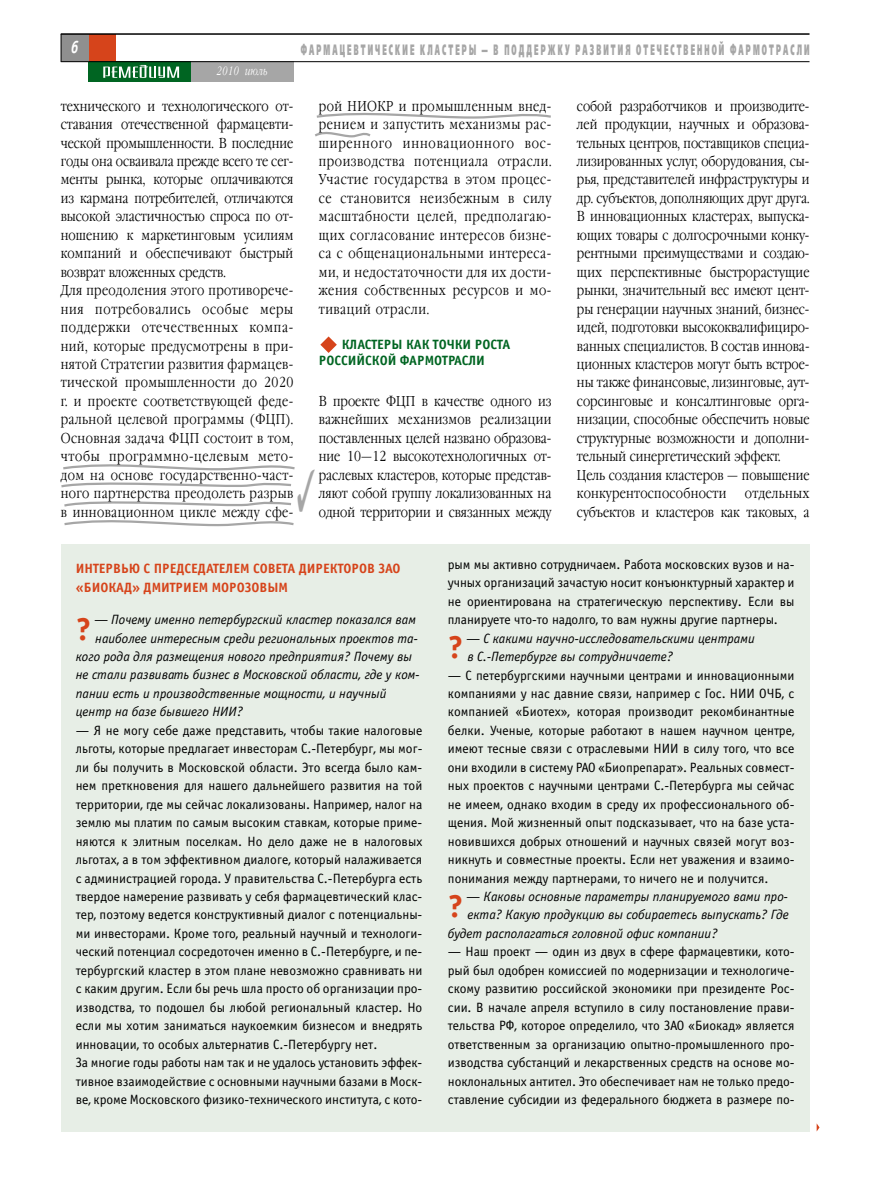
<style>
.page{position:relative;width:872px;height:1190px;background:#fff}
.page>*{position:absolute;margin:0;border:0;box-sizing:border-box;transform-origin:0 0}
.t1{font:700 31.65px "Officina Sans C";color:#d6441b}
.t2{font:italic 700 18px "Officina Sans C";color:#fff;scale:.78 1}
.t3{font:15px "Free Set Black C";letter-spacing:.335em;color:#a6a6a6;scale:.42 1}
.t4{font:300 14.25px/18.5px "Garamond Narrow C";color:#000;text-align:justify}
.t5{font:300 14.25px/18.5px "Garamond Narrow C";letter-spacing:.03em;color:#000}
.t6{font:13.5px/18.5px "Officina Sans C";color:#000;text-align:justify}
.t7{font:italic 13.5px/18.5px "Officina Sans C";color:#000}
.t8{font:700 13.5px/18.5px "Officina Sans C";color:#d6441b}
.t9{font:700 13.5px/16.4px "Officina Sans C";color:#006522}
.t10{font:italic 300 12px "Garamond Narrow C";letter-spacing:.015em;color:#fff;scale:.87 1}
</style>
<div class="page">
<svg style="left:315px;top:112px;width:236px;height:26px"></svg>
<div style="left:88px;top:34px;width:28px;height:28px;background:#d6441b"></div>
<div style="left:88px;top:62px;width:103px;height:20px;background:#006522"></div>
<svg style="left:103px;top:65px;width:76px;height:13px"></svg>
<div style="left:61px;top:34px;width:27px;height:28px;background:#8f8f8f"></div>
<svg style="left:61px;top:35px;width:1px;height:26px"></svg>
<hr style="left:61px;top:33px;width:748px;height:2px;background:#000">
<div style="left:191px;top:62px;width:102px;height:20px;background:#a6a6a6"></div>
<svg style="left:320px;top:336px;width:17px;height:17px"></svg>
<hr style="left:61px;top:61px;width:748px;height:1px;background:#000">
<div style="left:61px;top:544px;width:748px;height:587px;background:#e7eee6"></div>
<svg style="left:816px;top:1123px;width:3px;height:8px"></svg>
<svg style="left:61px;top:464px;width:234px;height:63px"></svg>
<h2 class="t2" style="left:71px;top:41px;width:12px">6</h2>
<p class="t3" style="left:301px;top:44px;width:1212px">ФАРМАЦЕВТИЧЕСКИЕ КЛАСТЕРЫ — В ПОДДЕРЖКУ РАЗВИТИЯ ОТЕЧЕСТВЕННОЙ ФАРМОТРАСЛИ</p>
<p class="t10" style="left:217px;top:66px;width:60px">2010 июль</p>
<p class="t5" style="left:61px;top:98px;width:234px">технического и технологического от&shy;ставания отечественной фармацевти&shy;ческой промышленности. В последние годы она осваивала прежде всего те сег&shy;менты рынка, которые оплачиваются из кармана потребителей, отличаются высокой эластичностью спроса по от&shy;ношению к маркетинговым усилиям компаний и обеспечивают быстрый возврат вложенных средств.<br>Для преодоления этого противорече&shy;ния потребовались особые меры поддержки отечественных компа&shy;ний, которые предусмотрены в при&shy;нятой Стратегии развития фармацев&shy;тической промышленности до 2020 г. и проекте соответствующей феде&shy;ральной целевой программы (ФЦП).<br>Основная задача ФЦП состоит в том, чтобы программно-целевым мето&shy;дом на основе государственно-част&shy;ного партнерства преодолеть разрыв в инновационном цикле между сфе-</p>
<p class="t4" style="left:319px;top:98px;width:234px">рой НИОКР и промышленным внед&shy;рением и запустить механизмы рас&shy;ширенного инновационного вос&shy;производства потенциала отрасли.<br>Участие государства в этом процес&shy;се становится неизбежным в силу масштабности целей, предполагаю&shy;щих согласование интересов бизне&shy;са с общенациональными интереса&shy;ми, и недостаточности для их дости&shy;жения собственных ресурсов и мо&shy;тиваций отрасли.</p>
<p class="t4" style="left:577px;top:98px;width:234px;text-align:left">собой разработчиков и производите&shy;лей продукции, научных и образова&shy;тельных центров, поставщиков специа&shy;лизированных услуг, оборудования, сы&shy;рья, представителей инфраструктуры и др. субъектов, дополняющих друг друга.<br>В инновационных кластерах, выпуска&shy;ющих товары с долгосрочными конку&shy;рентными преимуществами и создаю&shy;щих перспективные быстрорастущие рынки, значительный вес имеют цент&shy;ры генерации научных знаний, бизнес&shy;идей, подготовки высококвалифициро&shy;ванных специалистов. В состав иннова&shy;ционных кластеров могут быть встрое&shy;ны также финансовые, лизинговые, аут&shy;сорсинговые и консалтинговые орга&shy;низации, способные обеспечить новые структурные возможности и дополни&shy;тельный синергетический эффект.<br>Цель создания кластеров — повышение конкурентоспособности</p>
<p class="t9" style="left:319px;top:338px;width:193px;text-indent:23px">КЛАСТЕРЫ КАК ТОЧКИ РОСТА<br>РОССИЙСКОЙ ФАРМОТРАСЛИ</p>
<p class="t4" style="left:319px;top:393px;width:234px">В проекте ФЦП в качестве одного из важнейших механизмов реализации поставленных целей названо образова&shy;ние 10—12 высокотехнологичных от&shy;раслевых кластеров, которые представ&shy;ляют собой группу локализованных на одной территории и связанных между</p>
<p class="t4" style="left:577px;top:486px;width:234px;text-align:right">отдельных<br>субъектов и кластеров как таковых, а</p>
<p class="t8" style="left:76px;top:561px;width:326px">ИНТЕРВЬЮ С ПРЕДСЕДАТЕЛЕМ СОВЕТА ДИРЕКТОРОВ ЗАО «БИОКАД» ДМИТРИЕМ МОРОЗОВЫМ</p>
<p class="t7" style="left:94px;top:611px;width:323px">— Почему именно петербургский кластер показался вам</p>
<p class="t7" style="left:95px;top:630px;width:324px">наиболее интересным среди региональных проектов та-</p>
<p class="t7" style="left:76px;top:648px;width:338px">кого рода для размещения нового предприятия? Почему вы</p>
<p class="t7" style="left:76px;top:667px;width:345px">не стали развивать бизнес в Московской области, где у ком-</p>
<p class="t7" style="left:76px;top:685px;width:312px">пании есть и производственные мощности, и научный</p>
<p class="t7" style="left:76px;top:704px;width:169px">центр на базе бывшего НИИ?</p>
<p class="t6" style="left:76px;top:722px;width:348px;text-align:left">— Я не могу себе даже представить, чтобы такие налоговые льготы, которые предлагает инвесторам С.-Петербург, мы мог&shy;ли бы получить в Московской области. Это всегда было кам&shy;нем преткновения для нашего дальнейшего развития на той территории, где мы сейчас локализованы. Например, налог на землю мы платим по самым высоким ставкам, которые приме&shy;няются к элитным поселкам. Но дело даже не в налоговых льготах, а в том эффективном диалоге, который налаживается с администрацией города. У правительства С.-Петербурга есть твердое намерение развивать у себя фармацевтический клас&shy;тер, поэтому ведется конструктивный диалог с потенциальны&shy;ми инвесторами. Кроме того, реальный научный и технологи&shy;ческий потенциал сосредоточен именно в С.-Петербурге, и пе&shy;тербургский кластер в этом плане невозможно сравнивать ни с каким другим. Если бы речь шла просто об организации про&shy;изводства, то подошел бы любой региональный кластер. Но если мы хотим заниматься наукоемким бизнесом и внедрять инновации, то особых альтернатив С.-Петербургу нет.<br>За многие годы работы нам так и не удалось установить эффек&shy;тивное взаимодействие с основными научными базами в Моск&shy;ве, кроме Московского физико-технического института, с кото-</p>
<h1 class="t1" style="left:76px;top:618px;width:17px">?</h1>
<p class="t6" style="left:448px;top:556px;width:348px">рым мы активно сотрудничаем. Работа московских вузов и на&shy;учных организаций зачастую носит конъюнктурный характер и не ориентирована на стратегическую перспективу. Если вы планируете что-то надолго, то вам нужны другие партнеры.</p>
<p class="t7" style="left:466px;top:630px;width:290px">— С какими научно-исследовательскими центрами в С.-Петербурге вы сотрудничаете?</p>
<p class="t6" style="left:448px;top:667px;width:348px">— С петербургскими научными центрами и инновационными компаниями у нас давние связи, например с Гос. НИИ ОЧБ, с компанией «Биотех», которая производит рекомбинантные белки. Ученые, которые работают в нашем научном центре, имеют тесные связи с отраслевыми НИИ в силу того, что все они входили в систему РАО «Биопрепарат». Реальных совмест&shy;ных проектов с научными центрами С.-Петербурга мы сейчас не имеем, однако входим в среду их профессионального об&shy;щения. Мой жизненный опыт подсказывает, что на базе уста&shy;новившихся добрых отношений и научных связей могут воз&shy;никнуть и совместные проекты. Если нет уважения и взаимо&shy;понимания между партнерами, то ничего не и получится.</p>
<p class="t7" style="left:466px;top:888px;width:323px">— Каковы основные параметры планируемого вами про-</p>
<p class="t7" style="left:467px;top:907px;width:323px">екта? Какую продукцию вы собираетесь выпускать? Где</p>
<p class="t7" style="left:448px;top:925px;width:271px">будет располагаться головной офис компании?</p>
<p class="t6" style="left:448px;top:944px;width:348px">— Наш проект — один из двух в сфере фармацевтики, кото&shy;рый был одобрен комиссией по модернизации и технологиче&shy;скому развитию российской экономики при президенте Рос&shy;сии. В начале апреля вступило в силу постановление прави&shy;тельства РФ, которое определило, что ЗАО «Биокад» является ответственным за организацию опытно-промышленного про&shy;изводства субстанций и лекарственных средств на основе мо&shy;ноклональных антител. Это обеспечивает нам не только предо&shy;ставление субсидии из федерального бюджета в размере по-</p>
<h1 class="t1" style="left:448px;top:636px;width:17px">?</h1>
<h1 class="t1" style="left:448px;top:894px;width:17px">?</h1>
</div>
